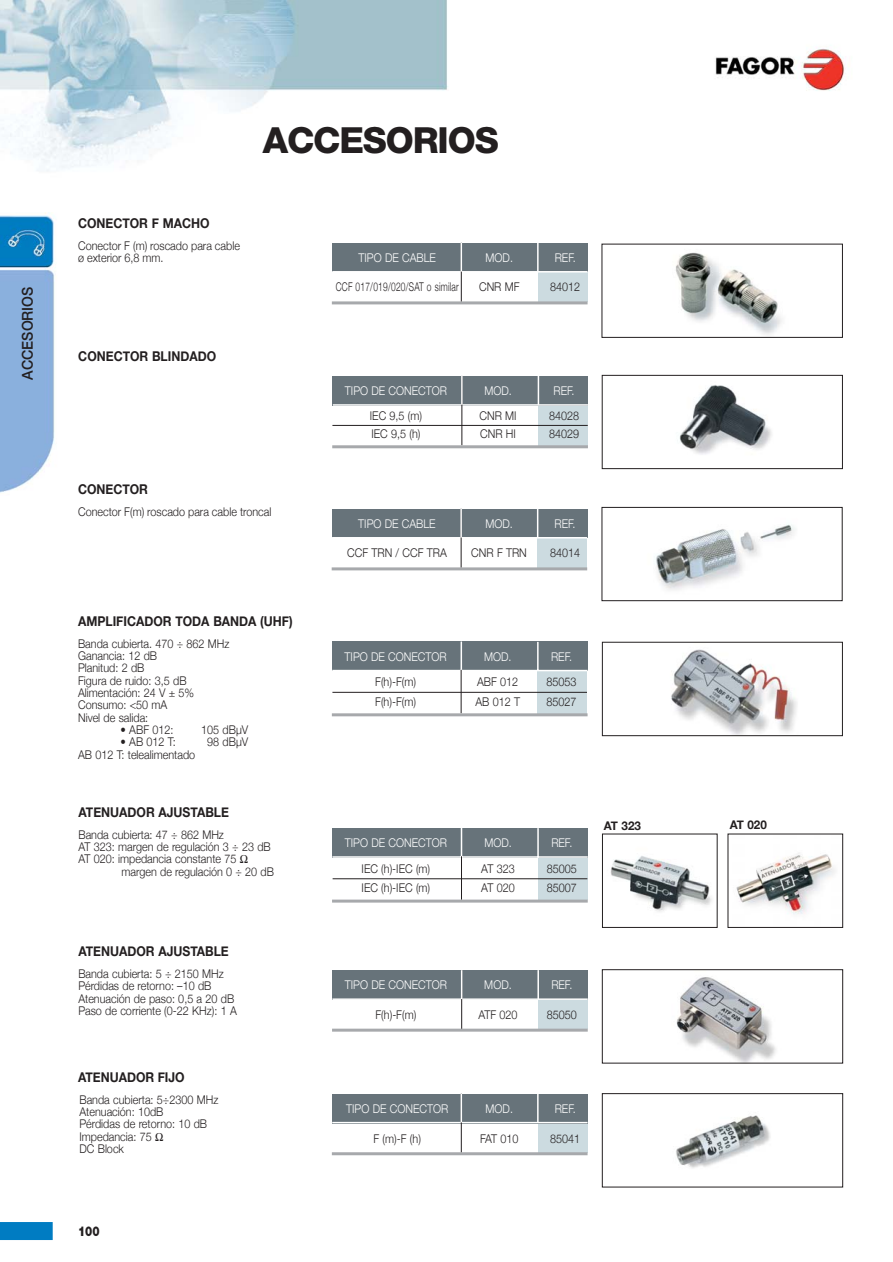
<style>
.page{position:relative;width:893px;height:1262px;background:#fff}
.page>*{position:absolute;margin:0;border:0;box-sizing:border-box;transform-origin:0 0}
.t1{font:800 36px "Helvetica Neue";letter-spacing:-.03em;color:#231f20}
.t2{font:500 15px "Helvetica Neue";color:#231f20;scale:.95 1}
.t3{font:700 13.5px "Helvetica Neue";color:#231f20;scale:.9 1}
.t4{font:900 13.5px "Helvetica Neue";color:#231f20;scale:.8 1}
.t5{font:300 12px/12.3px "Helvetica Neue";color:#231f20;scale:.9 1}
.t6{font:300 12px "Helvetica Neue";color:#fff;scale:.9 1}
.t7{font:300 12px "Helvetica Neue";letter-spacing:.03em;color:#231f20;scale:.7 1}
.t8{font:700 12px "Helvetica Neue";color:#231f20}
</style>
<div class="page">
<img style="left:0;top:0;width:844px;height:1241px">
<div style="left:0;top:213px;width:62px;height:298px;background:#fff"></div>
<img style="left:0;top:213px;width:55px;height:280px">
<div style="left:0;top:1222px;width:53px;height:18px;background:#007cc2"></div>
<div style="left:538px;top:272px;width:49px;height:30px;background:#ccdbe0"></div>
<div style="left:332px;top:243px;width:255px;height:29px;background:#67737a"></div>
<hr style="left:332px;top:271px;width:255px;height:1px;background:#fff">
<hr style="left:461px;top:243px;width:1px;height:59px;background:#231f20">
<svg style="left:537px;top:243px;width:1px;height:28px"></svg>
<hr style="left:460px;top:243px;width:2px;height:29px;background:#fff">
<hr style="left:332px;top:301px;width:255px;height:3px;background:#a7a9ac">
<div style="left:602px;top:244px;width:240px;height:93px;background:#fff"></div>
<img style="left:675px;top:252px;width:107px;height:83px">
<div style="left:538px;top:405px;width:50px;height:40px;background:#ccdbe0"></div>
<div style="left:333px;top:376px;width:255px;height:30px;background:#67737a"></div>
<hr style="left:333px;top:404px;width:255px;height:2px;background:#fff">
<hr style="left:461px;top:376px;width:1px;height:69px;background:#231f20">
<hr style="left:537px;top:376px;width:2px;height:29px;background:#fff">
<svg style="left:461px;top:376px;width:1px;height:29px"></svg>
<hr style="left:332px;top:445px;width:256px;height:3px;background:#a7a9ac">
<hr style="left:332px;top:425px;width:255px;height:1px;background:#231f20">
<div style="left:602px;top:375px;width:240px;height:93px;background:#fff"></div>
<img style="left:679px;top:385px;width:93px;height:70px">
<div style="left:602px;top:375px;width:240px;height:94px;border:1px solid #231f20"></div>
<div style="left:537px;top:538px;width:50px;height:30px;background:#ccdbe0"></div>
<div style="left:332px;top:509px;width:255px;height:28px;background:#67737a"></div>
<hr style="left:332px;top:537px;width:255px;height:1px;background:#fff">
<hr style="left:461px;top:508px;width:1px;height:60px;background:#231f20">
<svg style="left:537px;top:508px;width:1px;height:29px"></svg>
<hr style="left:460px;top:508px;width:2px;height:29px;background:#fff">
<hr style="left:332px;top:567px;width:255px;height:3px;background:#a7a9ac">
<img style="left:603px;top:509px;width:237px;height:90px">
<div style="left:601px;top:507px;width:241px;height:94px;border:1px solid #231f20"></div>
<div style="left:538px;top:671px;width:49px;height:42px;background:#ccdbe0"></div>
<div style="left:332px;top:641px;width:255px;height:30px;background:#67737a"></div>
<hr style="left:332px;top:670px;width:255px;height:1px;background:#fff">
<svg style="left:537px;top:642px;width:1px;height:28px"></svg>
<hr style="left:460px;top:641px;width:2px;height:30px;background:#fff">
<hr style="left:332px;top:692px;width:255px;height:1px;background:#231f20">
<hr style="left:461px;top:670px;width:1px;height:43px;background:#231f20">
<hr style="left:332px;top:713px;width:255px;height:3px;background:#a7a9ac">
<img style="left:604px;top:644px;width:236px;height:89px">
<div style="left:602px;top:642px;width:240px;height:93px;border:1px solid #231f20"></div>
<div style="left:538px;top:857px;width:49px;height:42px;background:#ccdbe0"></div>
<div style="left:332px;top:828px;width:255px;height:29px;background:#67737a"></div>
<hr style="left:332px;top:856px;width:255px;height:1px;background:#fff">
<svg style="left:537px;top:828px;width:1px;height:28px"></svg>
<hr style="left:460px;top:828px;width:2px;height:29px;background:#fff">
<hr style="left:332px;top:878px;width:255px;height:1px;background:#231f20">
<hr style="left:461px;top:856px;width:1px;height:43px;background:#231f20">
<hr style="left:332px;top:899px;width:255px;height:3px;background:#a7a9ac">
<div style="left:538px;top:1122px;width:49px;height:30px;background:#ccdbe0"></div>
<div style="left:332px;top:1093px;width:255px;height:30px;background:#67737a"></div>
<hr style="left:332px;top:1121px;width:255px;height:2px;background:#fff">
<hr style="left:461px;top:1093px;width:1px;height:59px;background:#231f20">
<svg style="left:537px;top:1093px;width:1px;height:29px"></svg>
<hr style="left:460px;top:1093px;width:2px;height:29px;background:#fff">
<hr style="left:332px;top:1152px;width:255px;height:3px;background:#a7a9ac">
<div style="left:538px;top:999px;width:49px;height:30px;background:#ccdbe0"></div>
<div style="left:332px;top:970px;width:255px;height:29px;background:#67737a"></div>
<hr style="left:332px;top:998px;width:255px;height:2px;background:#fff">
<hr style="left:461px;top:970px;width:1px;height:59px;background:#231f20">
<hr style="left:537px;top:970px;width:2px;height:29px;background:#fff">
<svg style="left:461px;top:970px;width:1px;height:29px"></svg>
<hr style="left:332px;top:1028px;width:255px;height:3px;background:#a7a9ac">
<img style="left:604px;top:971px;width:236px;height:90px">
<div style="left:602px;top:969px;width:240px;height:94px;border:1px solid #231f20"></div>
<div style="left:602px;top:1093px;width:240px;height:94px;background:#fff"></div>
<img style="left:676px;top:1115px;width:94px;height:53px">
<div style="left:602px;top:1093px;width:240px;height:94px;border:1px solid #231f20"></div>
<img style="left:604px;top:836px;width:111px;height:89px">
<img style="left:730px;top:836px;width:110px;height:89px">
<p class="t2" style="left:22px;top:380px;width:100px;rotate:-90deg">ACCESORIOS</p>
<h1 class="t1" style="left:263px;top:128px;width:237px">ACCESORIOS</h1>
<p class="t3" style="left:78px;top:215px;width:148px">CONECTOR F MACHO</p>
<p class="t5" style="left:78px;top:239px;width:181px">Conector F (m) roscado para cable ø exterior 6,8 mm.</p>
<p class="t3" style="left:78px;top:348px;width:155px">CONECTOR BLINDADO</p>
<p class="t3" style="left:78px;top:481px;width:79px">CONECTOR</p>
<p class="t5" style="left:78px;top:505px;width:216px">Conector F(m) roscado para cable troncal</p>
<p class="t3" style="left:78px;top:613px;width:240px">AMPLIFICADOR TODA BANDA (UHF)</p>
<p class="t5" style="left:78px;top:637px;width:170px">Banda cubierta. 470 ÷ 862 MHz<br>Ganancia: 12 dB<br>Planitud: 2 dB<br>Figura de ruido: 3,5 dB<br>Alimentación: 24 V ± 5%<br>Consumo: &lt;50 mA<br>Nivel de salida:</p>
<p class="t5" style="left:121px;top:723px;width:60px">• ABF 012:</p>
<p class="t5" style="left:201px;top:723px;width:54px">105 dBμV</p>
<p class="t5" style="left:121px;top:735px;width:63px">• AB 012 T:</p>
<p class="t5" style="left:207px;top:735px;width:47px">98 dBμV</p>
<p class="t5" style="left:78px;top:748px;width:132px">AB 012 T: telealimentado</p>
<p class="t3" style="left:78px;top:803px;width:169px">ATENUADOR AJUSTABLE</p>
<p class="t5" style="left:78px;top:828px;width:215px">Banda cubierta: 47 ÷ 862 MHz<br>AT 323: margen de regulación 3 ÷ 23 dB<br>AT 020: impedancia constante 75 Ω</p>
<p class="t5" style="left:121px;top:865px;width:171px">margen de regulación 0 ÷ 20 dB</p>
<p class="t3" style="left:78px;top:942px;width:169px">ATENUADOR AJUSTABLE</p>
<p class="t5" style="left:78px;top:967px;width:178px">Banda cubierta: 5 ÷ 2150 MHz<br>Pérdidas de retorno: –10 dB<br>Atenuación de paso: 0,5 a 20 dB<br>Paso de corriente (0-22 KHz): 1 A</p>
<p class="t3" style="left:78px;top:1068px;width:120px">ATENUADOR FIJO</p>
<p class="t5" style="left:79px;top:1093px;width:156px">Banda cubierta: 5÷2300 MHz<br>Atenuación: 10dB<br>Pérdidas de retorno: 10 dB<br>Impedancia: 75 Ω<br>DC Block</p>
<p class="t6" style="left:358px;top:250px;width:88px">TIPO DE CABLE</p>
<p class="t6" style="left:485px;top:250px;width:32px">MOD.</p>
<p class="t6" style="left:554px;top:250px;width:25px">REF.</p>
<p class="t7" style="left:336px;top:279px;width:177px">CCF 017/019/020/SAT o similar</p>
<p class="t5" style="left:479px;top:280px;width:46px">CNR MF</p>
<p class="t5" style="left:550px;top:280px;width:35px">84012</p>
<p class="t6" style="left:345px;top:383px;width:115px">TIPO DE CONECTOR</p>
<p class="t6" style="left:484px;top:383px;width:32px">MOD.</p>
<p class="t6" style="left:553px;top:383px;width:25px">REF.</p>
<p class="t5" style="left:370px;top:409px;width:60px">IEC 9,5 (m)</p>
<p class="t5" style="left:479px;top:409px;width:43px">CNR MI</p>
<p class="t5" style="left:549px;top:409px;width:35px">84028</p>
<p class="t5" style="left:371px;top:427px;width:56px">IEC 9,5 (h)</p>
<p class="t5" style="left:480px;top:427px;width:41px">CNR HI</p>
<p class="t5" style="left:549px;top:427px;width:35px">84029</p>
<p class="t6" style="left:358px;top:516px;width:88px">TIPO DE CABLE</p>
<p class="t6" style="left:485px;top:516px;width:32px">MOD.</p>
<p class="t6" style="left:554px;top:516px;width:25px">REF.</p>
<p class="t5" style="left:347px;top:546px;width:112px">CCF TRN / CCF TRA</p>
<p class="t5" style="left:471px;top:546px;width:63px">CNR F TRN</p>
<p class="t5" style="left:550px;top:546px;width:35px">84014</p>
<p class="t6" style="left:344px;top:649px;width:115px">TIPO DE CONECTOR</p>
<p class="t6" style="left:484px;top:649px;width:32px">MOD.</p>
<p class="t6" style="left:551px;top:649px;width:25px">REF.</p>
<p class="t5" style="left:375px;top:675px;width:47px">F(h)-F(m)</p>
<p class="t5" style="left:477px;top:675px;width:47px">ABF 012</p>
<p class="t5" style="left:546px;top:675px;width:35px">85053</p>
<p class="t5" style="left:375px;top:695px;width:47px">F(h)-F(m)</p>
<p class="t5" style="left:475px;top:695px;width:51px">AB 012 T</p>
<p class="t5" style="left:546px;top:695px;width:35px">85027</p>
<p class="t6" style="left:345px;top:835px;width:115px">TIPO DE CONECTOR</p>
<p class="t6" style="left:484px;top:835px;width:32px">MOD.</p>
<p class="t6" style="left:551px;top:835px;width:25px">REF.</p>
<p class="t5" style="left:361px;top:862px;width:78px">IEC (h)-IEC (m)</p>
<p class="t5" style="left:481px;top:862px;width:39px">AT 323</p>
<p class="t5" style="left:547px;top:862px;width:35px">85005</p>
<p class="t5" style="left:361px;top:881px;width:78px">IEC (h)-IEC (m)</p>
<p class="t5" style="left:481px;top:881px;width:39px">AT 020</p>
<p class="t5" style="left:547px;top:881px;width:35px">85007</p>
<p class="t8" style="left:603px;top:818px;width:39px">AT 323</p>
<p class="t8" style="left:729px;top:817px;width:39px">AT 020</p>
<p class="t6" style="left:345px;top:977px;width:115px">TIPO DE CONECTOR</p>
<p class="t6" style="left:484px;top:977px;width:32px">MOD.</p>
<p class="t6" style="left:551px;top:977px;width:25px">REF.</p>
<p class="t5" style="left:375px;top:1008px;width:47px">F(h)-F(m)</p>
<p class="t5" style="left:478px;top:1008px;width:45px">ATF 020</p>
<p class="t5" style="left:547px;top:1008px;width:35px">85050</p>
<p class="t6" style="left:346px;top:1101px;width:115px">TIPO DE CONECTOR</p>
<p class="t6" style="left:485px;top:1101px;width:32px">MOD.</p>
<p class="t6" style="left:554px;top:1101px;width:25px">REF.</p>
<p class="t5" style="left:373px;top:1132px;width:54px">F (m)-F (h)</p>
<p class="t5" style="left:480px;top:1132px;width:44px">FAT 010</p>
<p class="t5" style="left:550px;top:1132px;width:35px">85041</p>
<p class="t4" style="left:78px;top:1226px;width:29px">100</p>
</div>
